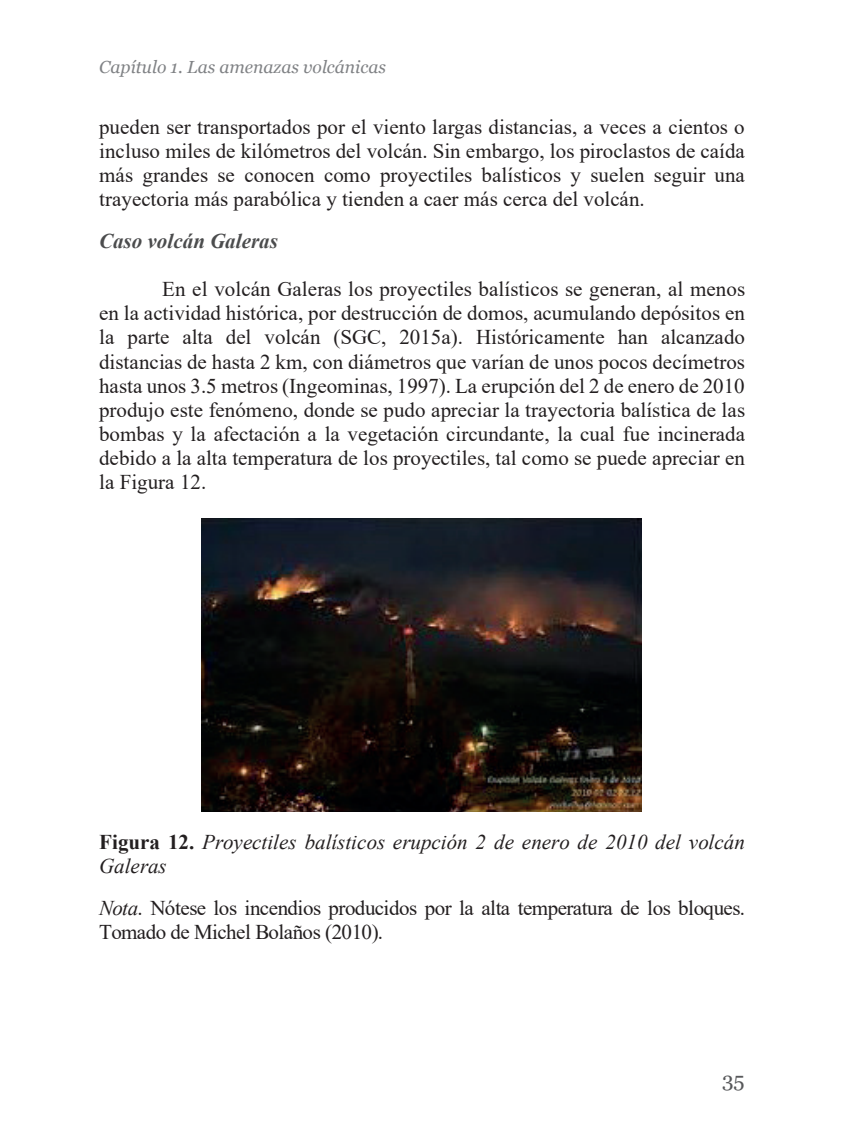
<style>
.page{position:relative;width:844px;height:1141px;background:#fff}
.page>*{position:absolute;margin:0;border:0;box-sizing:border-box;transform-origin:0 0}
.t1{font:21px/24.2px "Times New Roman";letter-spacing:-.01em;color:#231f20;text-align:justify}
.t2{font:21px/24.2px "Times New Roman";letter-spacing:-.03em;color:#231f20}
.t3{font:italic 21px/24.2px "Times New Roman";color:#231f20}
.t4{font:italic 700 21px "Times New Roman";color:#4b4c4d}
.t5{font:21px "Georgia";color:#57585a}
.t6{font:italic 17.5px "Georgia";color:#808285}
.t7{font:14px "Georgia";letter-spacing:.19em;color:#4b4c4d}
.s1{font-weight:700;font-style:normal}
.s2{font-style:italic}
</style>
<div class="page">
<img style="left:201px;top:518px;width:440px;height:293px">
<p class="t7" style="left:99px;top:53px;width:259px">Riesgo Volcánico Probabilista</p>
<p class="t6" style="left:99px;top:56px;width:288px">Capítulo 1. Las amenazas volcánicas</p>
<p class="t1" style="left:99px;top:114px;width:647px">pueden ser transportados por el viento largas distancias, a veces a cientos o incluso miles de kilómetros del volcán. Sin embargo, los piroclastos de caída más grandes se conocen como proyectiles balísticos y suelen seguir una trayectoria más parabólica y tienden a caer más cerca del volcán.</p>
<p class="t4" style="left:99px;top:226px;width:180px">Caso volcán Galeras</p>
<p class="t1" style="left:99px;top:276px;width:647px;text-indent:63px">En el volcán Galeras los proyectiles balísticos se generan, al menos en la actividad histórica, por destrucción de domos, acumulando depósitos en la parte alta del volcán (SGC, 2015a). Históricamente han alcanzado distancias de hasta 2 km, con diámetros que varían de unos pocos decímetros hasta unos 3.5 metros (Ingeominas, 1997). La erupción del 2 de enero de 2010 produjo este fenómeno, donde se pudo apreciar la trayectoria balística de las bombas y la afectación a la vegetación circundante, la cual fue incinerada debido a la alta temperatura de los proyectiles, tal como se puede apreciar en la Figura 12.</p>
<p class="t3" style="left:99px;top:830px;width:647px"><span class="s1">Figura 12.</span> Proyectiles balísticos erupción 2 de enero de 2010 del volcán<br>Galeras</p>
<p class="t2" style="left:99px;top:895px;width:647px"><span class="s2">Nota</span>. Nótese los incendios producidos por la alta temperatura de los bloques.<br>Tomado de Michel Bolaños (2010).</p>
<p class="t5" style="left:721px;top:1067px;width:24px">35</p>
</div>
